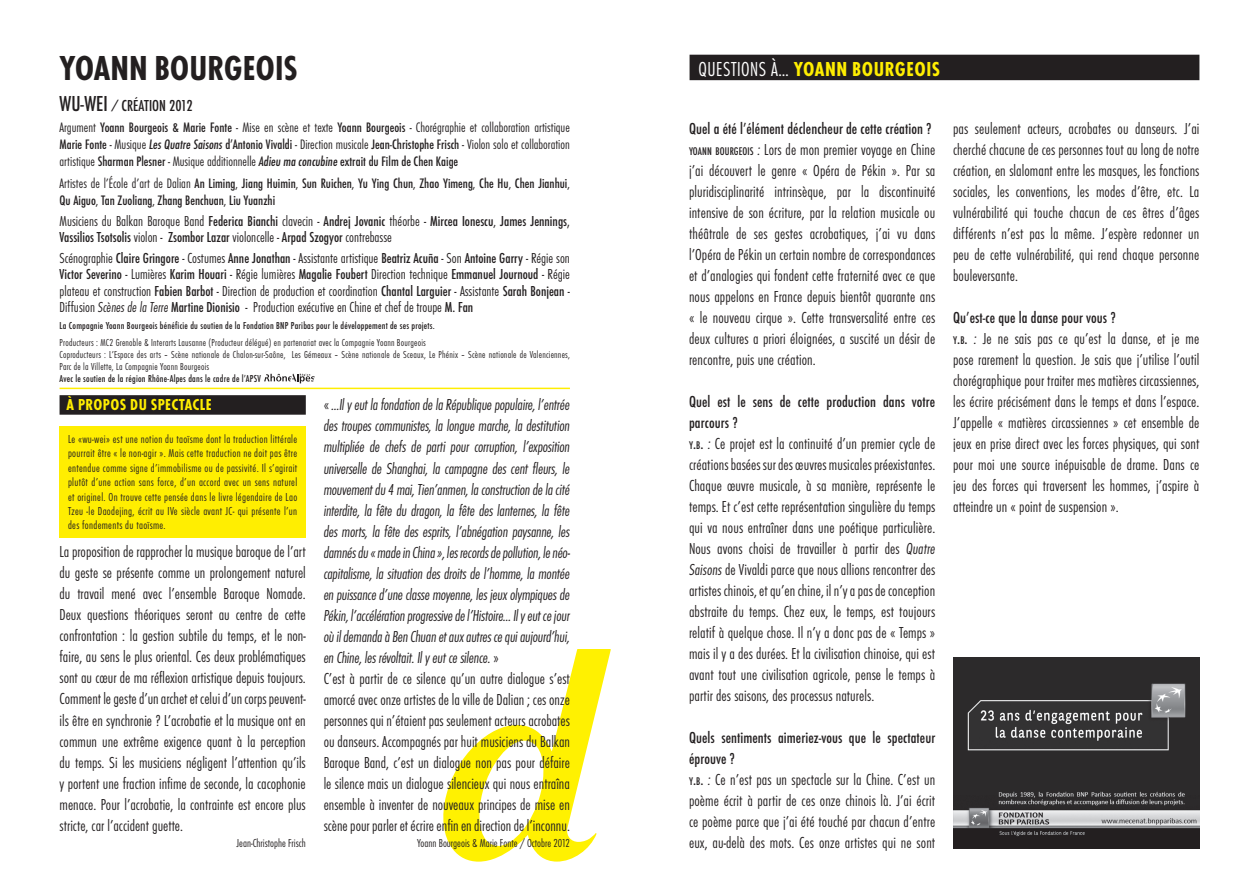
<style>
.page{position:relative;width:1259px;height:893px;background:#fff}
.page>*{position:absolute;margin:0;border:0;box-sizing:border-box;transform-origin:0 0}
.t1{font:700 condensed 36px "Futura T";color:#231f20}
.t2{font:700 condensed 21px "Futura T";letter-spacing:.025em;color:#ffee01}
.t3{font:300 condensed 16.5px/21px "Futura T";letter-spacing:.005em;color:#231f20}
.t4{font:italic 300 condensed 16.5px/21px "Futura T";letter-spacing:-.015em;color:#231f20}
.t5{font:500 condensed 16.5px "Futura T";color:#231f20}
.t6{font:700 condensed 16.5px "Futura T";letter-spacing:.025em;color:#ffee01}
.t7{font:300 condensed 15px/16.5px "Futura T";color:#231f20;text-align:justify}
.t8{font:500 condensed 15px/16.5px "Futura T";color:#231f20}
.t9{font:300 condensed 14.25px/17.1px "Futura T";color:#231f20;text-align:justify}
.t10{font:500 condensed 14.25px/17.1px "Futura T";color:#231f20}
.t11{font:300 condensed 12px/14.4px "Futura T";letter-spacing:.025em;color:#231f20;text-align:justify}
.t12{font:300 condensed 12px "Futura T";color:#231f20}
.t13{font:300 condensed 10.5px/12px "Futura T";letter-spacing:.02em;color:#231f20}
.t14{font:500 condensed 10.5px "Futura T";letter-spacing:.02em;color:#231f20}
.s1{font-size:22.5px}
.s2{font-size:12.75px}
.s3{font-weight:500}
.s4{font-weight:500;font-style:italic}
.s5{font-weight:300}
.s6{font-style:italic}
.s7{font-style:normal}
.s8{font-weight:300;color:#fff}
.s9{font-weight:500;font-size:11.55px}
</style>
<div class="page">
<div style="left:60px;top:395px;width:246px;height:20px;background:#231f20"></div>
<hr style="left:60px;top:388px;width:510px;height:1px;background:#ffee01">
<svg style="left:443px;top:649px;width:168px;height:213px"></svg>
<div style="left:689px;top:55px;width:510px;height:25px;background:#231f20"></div>
<div style="left:60px;top:426px;width:246px;height:112px;background:#ffee01"></div>
<img style="left:953px;top:657px;width:246px;height:191px">
<svg style="left:264px;top:374px;width:51px;height:9px"></svg>
<h1 class="t1" style="left:60px;top:47px;width:240px">YOANN BOURGEOIS</h1>
<p class="t5" style="left:60px;top:96px;width:135px"><span class="s1">WU-WEI</span> <span class="s2">/</span> création 2012</p>
<p class="t9" style="left:60px;top:119px;width:512px">Argument <span class="s3">Yoann Bourgeois &amp; Marie Fonte</span> - Mise en scène et texte <span class="s3">Yoann Bourgeois</span> - Chorégraphie et collaboration artistique <span class="s3">Marie Fonte</span> - Musique <span class="s4">Les Quatre Saisons</span> <span class="s3">d’Antonio Vivaldi</span> - Direction musicale <span class="s3">Jean-Christophe Frisch</span> - Violon solo et collaboration artistique <span class="s3">Sharman Plesner</span> - Musique additionnelle <span class="s4">Adieu ma concubine</span> <span class="s3">extrait du Film de Chen Kaige</span></p>
<p class="t10" style="left:60px;top:174px;width:512px"><span class="s5">Artistes de l’École d’art de Dalian</span> An Liming<span class="s5">,</span> Jiang Huimin<span class="s5">,</span> Sun Ruichen<span class="s5">,</span> Yu Ying Chun<span class="s5">,</span> Zhao Yimeng<span class="s5">,</span> Che Hu<span class="s5">,</span> Chen Jianhui<span class="s5">,<br></span>Qu Aiguo<span class="s5">,</span> Tan Zuoliang<span class="s5">,</span> Zhang Benchuan<span class="s5">,</span> Liu Yuanzhi</p>
<p class="t8" style="left:60px;top:212px;width:512px"><span class="s5">Musiciens du Balkan Baroque Band</span> Federica Bianchi <span class="s5">clavecin -</span> Andrej Jovanic <span class="s5">théorbe -</span> Mircea Ionescu<span class="s5">,</span> James Jennings,<br>Vassilios Tsotsolis <span class="s5">violon -</span> Zsombor Lazar <span class="s5">violoncelle -</span> Arpad Szogyor <span class="s5">contrebasse</span></p>
<p class="t7" style="left:60px;top:249px;width:512px">Scénographie <span class="s3">Claire Gringore</span> - Costumes <span class="s3">Anne Jonathan</span> - Assistante artistique <span class="s3">Beatriz Acuña</span> - Son <span class="s3">Antoine Garry</span> - Régie son <span class="s3">Victor Severino</span> - Lumières <span class="s3">Karim Houari</span> - Régie lumières <span class="s3">Magalie Foubert</span> Direction technique <span class="s3">Emmanuel Journoud</span> - Régie plateau et construction <span class="s3">Fabien Barbot</span> - Direction de production et coordination <span class="s3">Chantal Larguier</span> - Assistante <span class="s3">Sarah Bonjean</span> - Diffusion <span class="s6">Scènes de la Terre</span> <span class="s3">Martine Dionisio</span> - Production exécutive en Chine et chef de troupe <span class="s3">M. Fan</span></p>
<p class="t14" style="left:60px;top:320px;width:377px">La Compagnie Yoann Bourgeois bénéficie du soutien de la Fondation BNP Paribas pour le développement de ses projets.</p>
<p class="t13" style="left:60px;top:336px;width:512px">Producteurs : MC2 Grenoble &amp; Interarts Lausanne (Producteur délégué) en partenariat avec la Compagnie Yoann Bourgeois<br>Coproducteurs : L’Espace des arts – Scène nationale de Chalon-sur-Saône, Les Gémeaux – Scène nationale de Sceaux, Le Phénix – Scène nationale de Valenciennes,<br>Parc de la Villette, La Compagnie Yoann Bourgeois</p>
<p class="t14" style="left:60px;top:372px;width:192px">Avec le soutien de la région Rhône-Alpes dans le cadre de l’APSV</p>
<p class="t4" style="left:324px;top:394px;width:248px"><span class="s7">«</span> …Il y eut la fondation de la République populaire, l’entrée des troupes communistes, la longue marche, la destitution multipliée de chefs de parti pour corruption, l’exposition universelle de Shanghai, la campagne des cent fleurs, le mouvement du 4 mai, Tien’anmen, la construction de la cité interdite, la fête du dragon, la fête des lanternes, la fête des morts, la fête des esprits, l’abnégation paysanne, les damnés du «made in China », les records de pollution, le néo&shy;capitalisme, la situation des droits de l’homme, la montée en puissance d’une classe moyenne, les jeux olympiques de Pékin, l’accélération progressive de l’Histoire… Il y eut ce jour où il demanda à Ben Chuan et aux autres ce qui aujourd’hui, en Chine, les révoltait. Il y eut ce silence. <span class="s7">»<br>C’est à partir de ce silence qu’un autre dialogue s’est amorcé avec onze artistes de la ville de Dalian ; ces onze personnes qui n’étaient pas seulement acteurs acrobates ou danseurs. Accompagnés par huit musiciens du Balkan Baroque Band, c’est un dialogue non pas pour défaire le silence mais un dialogue silencieux qui nous entraîna ensemble à inventer de nouveaux principes de mise en scène pour parler et écrire enfin en direction de l’inconnu.</span></p>
<p class="t12" style="left:417px;top:836px;width:154px">Yoann Bourgeois &amp; Marie Fonte / Octobre 2012</p>
<p class="t6" style="left:66px;top:395px;width:147px">À PROPOS DU SPECTACLE</p>
<p class="t11" style="left:68px;top:432px;width:231px">Le «wu-wei» est une notion du taoïsme dont la traduction littérale pourrait être « le non-agir ». Mais cette traduction ne doit pas être entendue comme signe d’immobilisme ou de passivité. Il s’agirait plutôt d’une action sans force, d’un accord avec un sens naturel et originel. On trouve cette pensée dans le livre légendaire de Lao Tzeu -le Daodejing, écrit au IVe siècle avant JC- qui présente l’un des fondements du taoïsme.</p>
<p class="t3" style="left:60px;top:541px;width:248px;text-align:justify">La proposition de rapprocher la musique baroque de l’art du geste se présente comme un prolongement naturel du travail mené avec l’ensemble Baroque Nomade.<br>Deux questions théoriques seront au centre de cette confrontation : la gestion subtile du temps, et le non&shy;faire, au sens le plus oriental. Ces deux problématiques sont au cœur de ma réflexion artistique depuis toujours.<br>Comment le geste d’un archet et celui d’un corps peuvent&shy;ils être en synchronie ? L’acrobatie et la musique ont en commun une extrême exigence quant à la perception du temps. Si les musiciens négligent l’attention qu’ils y portent une fraction infime de seconde, la cacophonie menace. Pour l’acrobatie, la contrainte est encore plus stricte, car l’accident guette.</p>
<p class="t12" style="left:236px;top:836px;width:71px">Jean-Christophe Frisch</p>
<p class="t2" style="left:698px;top:57px;width:243px"><span class="s8">questions à…</span> YOANN BOURGEOIS</p>
<p class="t3" style="left:689px;top:118px;width:248px"><span class="s3">Quel a été l’élément déclencheur de cette création ?<br></span><span class="s9">YOANN BOURGEOIS</span> <span class="s6">:</span> Lors de mon premier voyage en Chine j’ai découvert le genre « Opéra de Pékin ». Par sa pluridisciplinarité intrinsèque, par la discontinuité intensive de son écriture, par la relation musicale ou théâtrale de ses gestes acrobatiques, j’ai vu dans l’Opéra de Pékin un certain nombre de correspondances et d’analogies qui fondent cette fraternité avec ce que nous appelons en France depuis bientôt quarante ans « le nouveau cirque ». Cette transversalité entre ces deux cultures a priori éloignées, a suscité un désir de rencontre, puis une création.</p>
<p class="t3" style="left:689px;top:391px;width:248px"><span class="s3">Quel est le sens de cette production dans votre parcours ?<br></span><span class="s9">Y</span><span class="s3">.</span><span class="s9">B</span><span class="s3">.</span> <span class="s6">:</span> Ce projet est la continuité d’un premier cycle de créations basées sur des œuvres musicales préexistantes.<br>Chaque œuvre musicale, à sa manière, représente le temps. Et c’est cette représentation singulière du temps qui va nous entraîner dans une poétique particulière.<br>Nous avons choisi de travailler à partir des <span class="s6">Quatre Saisons</span> de Vivaldi parce que nous allions rencontrer des artistes chinois, et qu’en chine, il n’y a pas de conception abstraite du temps. Chez eux, le temps, est toujours relatif à quelque chose. Il n’y a donc pas de « Temps » mais il y a des durées. Et la civilisation chinoise, qui est avant tout une civilisation agricole, pense le temps à partir des saisons, des processus naturels.</p>
<p class="t3" style="left:689px;top:727px;width:248px"><span class="s3">Quels sentiments aimeriez-vous que le spectateur éprouve ?<br></span><span class="s9">Y</span><span class="s3">.</span><span class="s9">B</span><span class="s3">.</span> <span class="s6">:</span> Ce n’est pas un spectacle sur la Chine. C’est un poème écrit à partir de ces onze chinois là. J’ai écrit ce poème parce que j’ai été touché par chacun d’entre eux, au-delà des mots. Ces onze artistes qui ne sont</p>
<p class="t3" style="left:953px;top:118px;width:248px;text-align:justify">pas seulement acteurs, acrobates ou danseurs. J’ai cherché chacune de ces personnes tout au long de notre création, en slalomant entre les masques, les fonctions sociales, les conventions, les modes d’être, etc. La vulnérabilité qui touche chacun de ces êtres d’âges différents n’est pas la même. J’espère redonner un peu de cette vulnérabilité, qui rend chaque personne bouleversante.</p>
<p class="t3" style="left:953px;top:307px;width:248px"><span class="s3">Qu’est-ce que la danse pour vous ?<br></span><span class="s9">Y</span><span class="s3">.</span><span class="s9">B</span><span class="s3">.</span> <span class="s6">:</span> Je ne sais pas ce qu’est la danse, et je me pose rarement la question. Je sais que j’utilise l’outil chorégraphique pour traiter mes matières circassiennes, les écrire précisément dans le temps et dans l’espace.<br>J’appelle « matières circassiennes » cet ensemble de jeux en prise direct avec les forces physiques, qui sont pour moi une source inépuisable de drame. Dans ce jeu des forces qui traversent les hommes, j’aspire à atteindre un « point de suspension ».</p>
</div>
